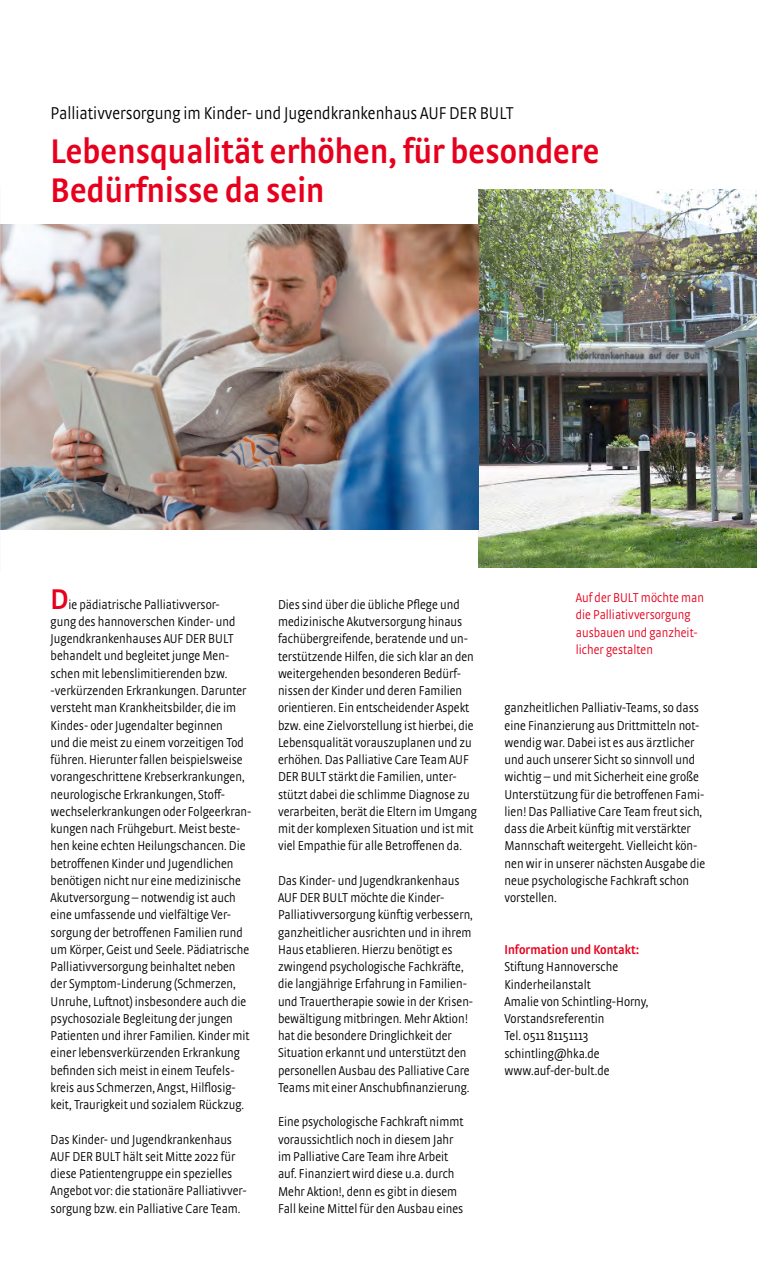
<style>
.page{position:relative;width:757px;height:1263px;background:#fff}
.page>*{position:absolute;margin:0;border:0;box-sizing:border-box;transform-origin:0 0}
.t1{font:600 36px/39px "Strada Cond";color:#e7001d}
.t2{font:600 30px "Strada Cond";color:#e7001d}
.t3{font:300 18px "Strada Cond";color:#000}
.t4{font:300 13.5px/17.2px "Strada Cond";color:#000}
.t5{font:300 13.5px/17.2px "Strada Cond";color:#e7001d}
.t6{font:600 13.5px "Strada Cond";color:#e7001d}
</style>
<div class="page">
<img style="left:479px;top:190px;width:278px;height:377px">
<img style="left:1px;top:224px;width:478px;height:305px">
<img style="left:0;top:186px;width:1px;height:386px">
<h3 class="t3" style="left:51px;top:103px;width:465px">Palliativversorgung im Kinder- und Jugendkrankenhaus AUF DER BULT</h3>
<h1 class="t1" style="left:51px;top:131px;width:550px">Lebensqualität erhöhen, für besondere<br>Bedürfnisse da sein</h1>
<h2 class="t2" style="left:51px;top:581px;width:19px">D</h2>
<p class="t4" style="left:51px;top:595px;width:202px;text-indent:18px">ie pädiatrische Palliativversor-<br>gung des hannoverschen Kinder- und Jugendkrankenhauses AUF DER BULT behandelt und begleitet junge Men&shy;schen mit lebenslimitierenden bzw. -verkürzenden Erkrankungen. Darunter versteht man Krankheitsbilder, die im Kindes- oder Jugendalter beginnen<br>und die meist zu einem vorzeitigen Tod führen. Hierunter fallen beispielsweise vorangeschrittene Krebserkrankungen, neurologische Erkrankungen, Stoff&shy;wechselerkrankungen oder Folgeerkran&shy;kungen nach Frühgeburt. Meist beste&shy;hen keine echten Heilungschancen. Die betroffenen Kinder und Jugendlichen benötigen nicht nur eine medizinische Akutversorgung – notwendig ist auch eine umfassende und vielfältige Ver&shy;sorgung der betroffenen Familien rund um Körper, Geist und Seele. Pädiatrische Palliativversorgung beinhaltet neben der Symptom-Linderung (Schmerzen, Unruhe, Luftnot) insbesondere auch die psychosoziale Begleitung der jungen Patienten und ihrer Familien. Kinder mit einer lebensverkürzenden Erkrankung befinden sich meist in einem Teufels&shy;kreis aus Schmerzen, Angst, Hilflosig&shy;keit, Traurigkeit und sozialem Rückzug.</p>
<p class="t4" style="left:51px;top:1130px;width:197px">Das Kinder- und Jugendkrankenhaus AUF DER BULT hält seit Mitte 2022 für diese Patientengruppe ein spezielles Angebot vor: die stationäre Palliativver&shy;sorgung bzw. ein Palliative Care Team.</p>
<p class="t4" style="left:278px;top:596px;width:200px">Dies sind über die übliche Pflege und medizinische Akutversorgung hinaus fachübergreifende, beratende und un&shy;terstützende Hilfen, die sich klar an den weitergehenden besonderen Bedürf&shy;nissen der Kinder und deren Familien orientieren. Ein entscheidender Aspekt bzw. eine Zielvorstellung ist hierbei, die Lebensqualität vorauszuplanen und zu erhöhen. Das Palliative Care Team AUF DER BULT stärkt die Familien, unter&shy;stützt dabei die schlimme Diagnose zu verarbeiten, berät die Eltern im Umgang mit der komplexen Situation und ist mit viel Empathie für alle Betroffenen da.</p>
<p class="t4" style="left:278px;top:872px;width:197px">Das Kinder- und Jugendkrankenhaus AUF DER BULT möchte die Kinder-Palliativversorgung künftig verbessern, ganzheitlicher ausrichten und in ihrem Haus etablieren. Hierzu benötigt es zwingend psychologische Fachkräfte, die langjährige Erfahrung in Familien&shy;und Trauertherapie sowie in der Krisen&shy;bewältigung mitbringen. Mehr Aktion! hat die besondere Dringlichkeit der Situation erkannt und unterstützt den personellen Ausbau des Palliative Care Teams mit einer Anschubfinanzierung.</p>
<p class="t4" style="left:278px;top:1113px;width:187px">Eine psychologische Fachkraft nimmt voraussichtlich noch in diesem Jahr im Palliative Care Team ihre Arbeit auf. Finanziert wird diese u.a. durch Mehr Aktion!, denn es gibt in diesem Fall keine Mittel für den Ausbau eines</p>
<p class="t5" style="left:576px;top:589px;width:130px">Auf der BULT möchte man die Palliativversorgung ausbauen und ganzheit&shy;licher gestalten</p>
<p class="t4" style="left:504px;top:699px;width:202px">ganzheitlichen Palliativ-Teams, so dass eine Finanzierung aus Drittmitteln not&shy;wendig war. Dabei ist es aus ärztlicher und auch unserer Sicht so sinnvoll und wichtig – und mit Sicherheit eine große Unterstützung für die betroffenen Fami&shy;lien! Das Palliative Care Team freut sich, dass die Arbeit künftig mit verstärkter Mannschaft weitergeht. Vielleicht kön&shy;nen wir in unserer nächsten Ausgabe die neue psychologische Fachkraft schon vorstellen.</p>
<p class="t6" style="left:504px;top:942px;width:136px">Information und Kontakt:</p>
<p class="t4" style="left:504px;top:958px;width:145px">Stiftung Hannoversche<br>Kinderheilanstalt<br>Amalie von Schintling-Horny,<br>Vorstandsreferentin<br>Tel. 0511 81151113 schintling@hka.de www.auf-der-bult.de</p>
</div>
